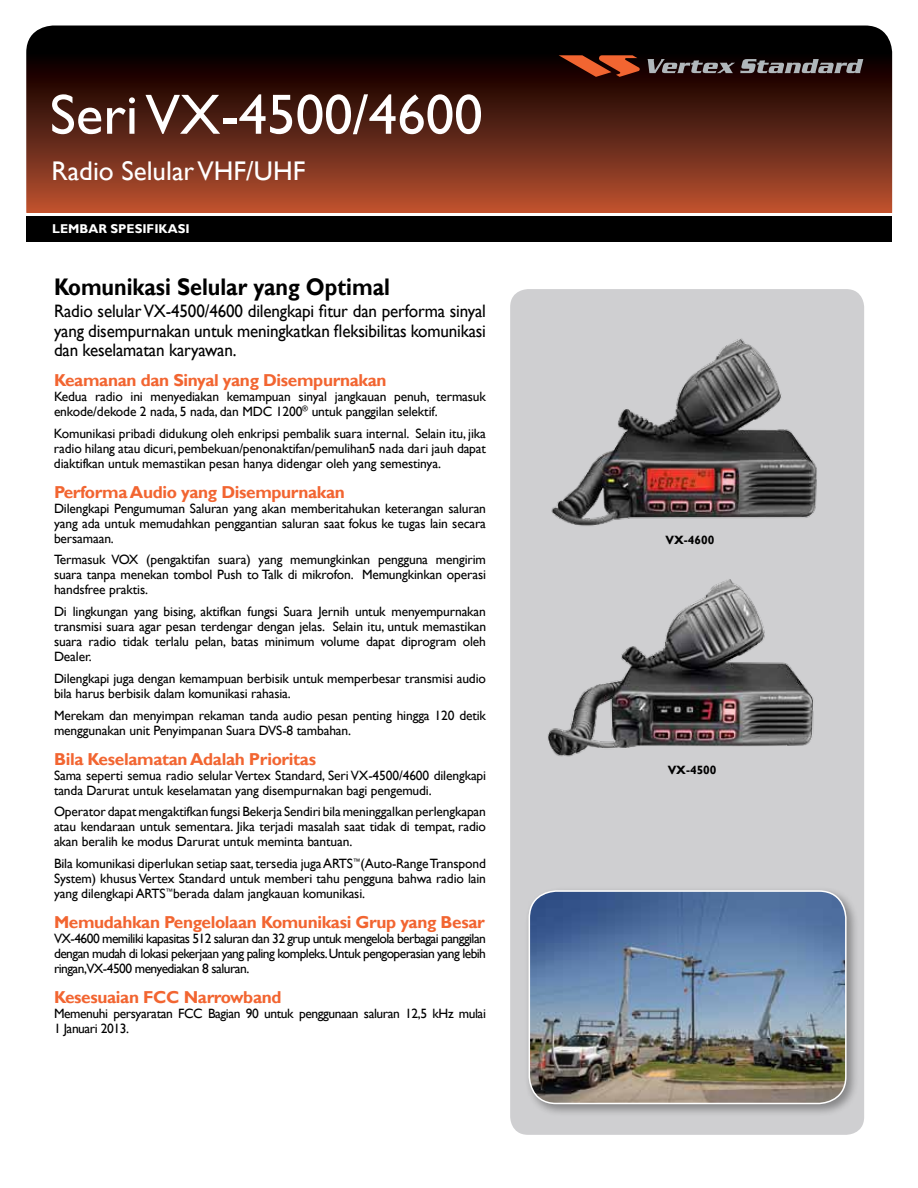
<style>
.page{position:relative;width:918px;height:1188px;background:#fff}
.page>*{position:absolute;margin:0;border:0;box-sizing:border-box;transform-origin:0 0}
.t1{font:57px "Gill Sans";color:#fff}
.t2{font:27px "Gill Sans";color:#fff}
.t3{font:700 24px "Gill Sans";color:#000;scale:.9 1}
.t4{font:18px/19.5px "Gill Sans";letter-spacing:-.01em;color:#000;text-align:justify;scale:.95 1}
.t5{font:700 17.25px "Gill Sans";letter-spacing:-.02em;color:#f26531}
.t6{font:13.5px/15px "Gill Sans";letter-spacing:-.01em;color:#000;text-align:justify}
.t7{font:13.5px/15px "Gill Sans";letter-spacing:-.03em;color:#000}
.t8{font:700 12.75px "Gill Sans";color:#fff}
.t9{font:700 12px "Gill Sans";color:#000}
</style>
<div class="page">
<div style="left:510px;top:289px;width:354px;height:846px;background:#cfcfd1;border-radius:18px"></div>
<svg style="left:26px;top:26px;width:866px;height:187px;background:#522113"></svg>
<svg style="left:647px;top:59px;width:216px;height:14px;background:#605b5d"></svg>
<svg style="left:559px;top:55px;width:82px;height:22px;background:#883519"></svg>
<div style="left:26px;top:215px;width:866px;height:27px;background:#000"></div>
<hr style="left:14px;top:213px;width:901px;height:3px;background:#fff">
<div style="left:525px;top:886px;width:334px;height:231px;background:#000;opacity:.35"></div>
<img style="left:529px;top:891px;width:317px;height:212px">
<div style="left:529px;top:890px;width:318px;height:214px;border:2px solid #fff;border-radius:27px"></div>
<img style="left:551px;top:338px;width:266px;height:188px">
<img style="left:548px;top:579px;width:266px;height:178px">
<h1 class="t1" style="left:50px;top:81px;width:434px">Seri VX-4500/4600</h1>
<h2 class="t2" style="left:51px;top:155px;width:255px">Radio Selular VHF/UHF</h2>
<p class="t8" style="left:52px;top:221px;width:139px">Lembar SPESIFIKASI</p>
<h3 class="t3" style="left:54px;top:272px;width:375px">Komunikasi Selular yang Optimal</h3>
<h3 class="t4" style="left:54px;top:302px;width:456px">Radio selular VX-4500/4600 dilengkapi fitur dan performa sinyal yang disempurnakan untuk meningkatkan fleksibilitas komunikasi dan keselamatan karyawan.</h3>
<p class="t5" style="left:54px;top:370px;width:334px">Keamanan dan Sinyal yang Disempurnakan</p>
<p class="t6" style="left:54px;top:389px;width:434px">Kedua radio ini menyediakan kemampuan sinyal jangkauan penuh, termasuk enkode/dekode 2 nada, 5 nada, dan MDC 1200<sup>®</sup> untuk panggilan selektif.</p>
<p class="t6" style="left:54px;top:426px;width:434px">Komunikasi pribadi didukung oleh enkripsi pembalik suara internal. Selain itu, jika radio hilang atau dicuri, pembekuan/penonaktifan/pemulihan5 nada dari jauh dapat diaktifkan untuk memastikan pesan hanya didengar oleh yang semestinya.</p>
<p class="t5" style="left:54px;top:482px;width:292px">Performa Audio yang Disempurnakan</p>
<p class="t6" style="left:54px;top:501px;width:434px">Dilengkapi Pengumuman Saluran yang akan memberitahukan keterangan saluran yang ada untuk memudahkan penggantian saluran saat fokus ke tugas lain secara bersamaan.</p>
<p class="t6" style="left:54px;top:553px;width:434px">Termasuk VOX (pengaktifan suara) yang memungkinkan pengguna mengirim suara tanpa menekan tombol Push to Talk di mikrofon. Memungkinkan operasi handsfree praktis.</p>
<p class="t6" style="left:54px;top:604px;width:434px">Di lingkungan yang bising, aktifkan fungsi Suara Jernih untuk menyempurnakan transmisi suara agar pesan terdengar dengan jelas. Selain itu, untuk memastikan suara radio tidak terlalu pelan, batas minimum volume dapat diprogram oleh Dealer.</p>
<p class="t6" style="left:54px;top:671px;width:433px">Dilengkapi juga dengan kemampuan berbisik untuk memperbesar transmisi audio bila harus berbisik dalam komunikasi rahasia.</p>
<p class="t6" style="left:54px;top:708px;width:434px">Merekam dan menyimpan rekaman tanda audio pesan penting hingga 120 detik menggunakan unit Penyimpanan Suara DVS-8 tambahan.</p>
<p class="t5" style="left:54px;top:749px;width:264px">Bila Keselamatan Adalah Prioritas</p>
<p class="t6" style="left:54px;top:768px;width:434px">Sama seperti semua radio selular Vertex Standard, Seri VX-4500/4600 dilengkapi tanda Darurat untuk keselamatan yang disempurnakan bagi pengemudi.</p>
<p class="t6" style="left:54px;top:805px;width:434px">Operator dapat mengaktifkan fungsi Bekerja Sendiri bila meninggalkan perlengkapan atau kendaraan untuk sementara. Jika terjadi masalah saat tidak di tempat, radio akan beralih ke modus Darurat untuk meminta bantuan.</p>
<p class="t6" style="left:54px;top:856px;width:434px">Bila komunikasi diperlukan setiap saat, tersedia juga ARTS<sup>™</sup>(Auto-Range Transpond System) khusus Vertex Standard untuk memberi tahu pengguna bahwa radio lain yang dilengkapi ARTS<sup>™</sup>berada dalam jangkauan komunikasi.</p>
<p class="t5" style="left:54px;top:912px;width:433px">Memudahkan Pengelolaan Komunikasi Grup yang Besar</p>
<p class="t6" style="left:54px;top:931px;width:434px">VX-4600 memiliki kapasitas 512 saluran dan 32 grup untuk mengelola berbagai panggilan dengan mudah di lokasi pekerjaan yang paling kompleks. Untuk pengoperasian yang lebih ringan,VX-4500 menyediakan 8 saluran.</p>
<p class="t5" style="left:54px;top:987px;width:229px">Kesesuaian FCC Narrowband</p>
<p class="t7" style="left:54px;top:1006px;width:433px">Memenuhi persyaratan FCC Bagian 90 untuk penggunaan saluran 12,5 kHz mulai<br>1 Januari 2013.</p>
<p class="t9" style="left:665px;top:533px;width:50px">VX-4600</p>
<p class="t9" style="left:668px;top:763px;width:50px">VX-4500</p>
</div>
